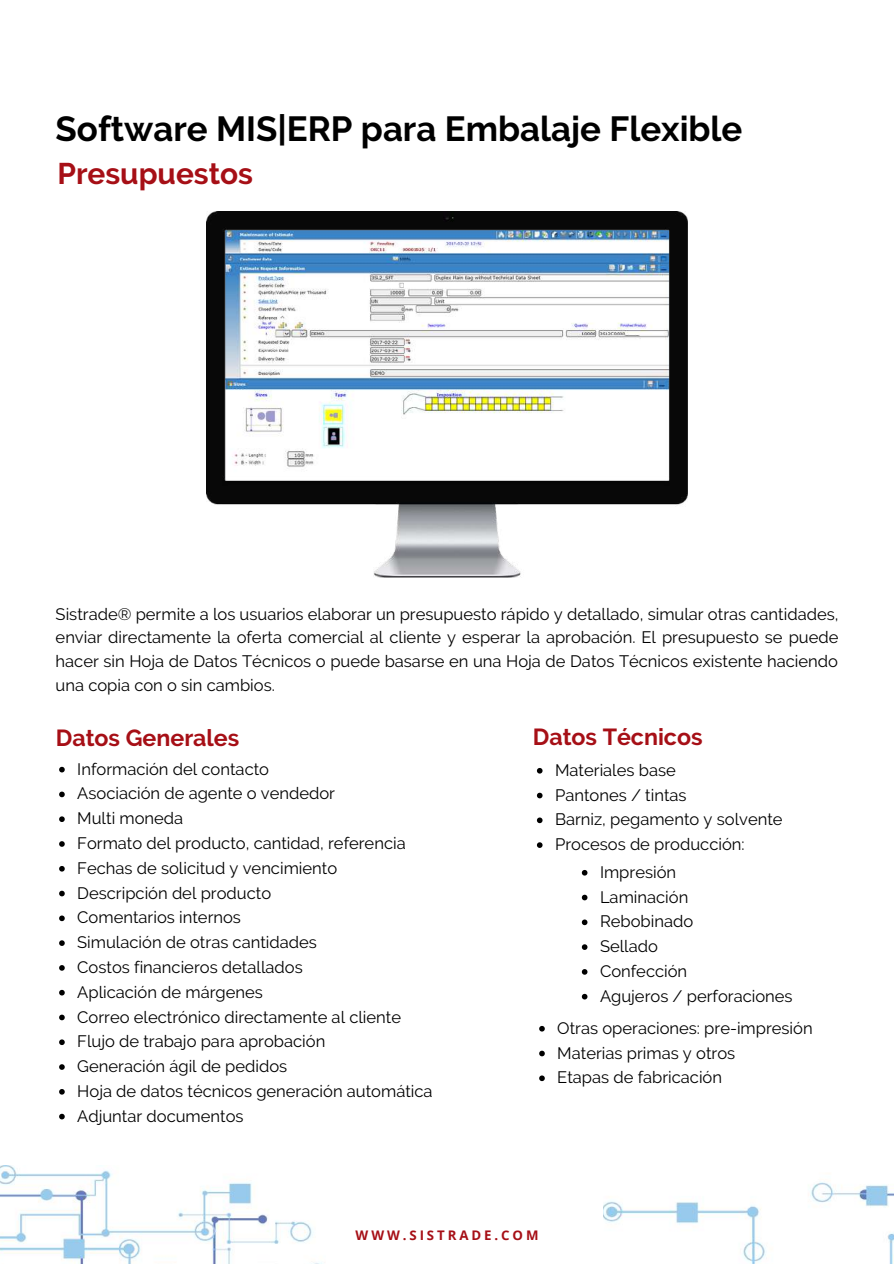
<style>
.page{position:relative;width:894px;height:1264px;background:#fff}
.page>*{position:absolute;margin:0;border:0;box-sizing:border-box;transform-origin:0 0}
.t1{font:700 34.8px "Raleway";color:#000}
.t2{font:700 29.85px "Raleway";color:#a60f16}
.t3{font:700 23.25px "Raleway";color:#a60f16}
.t4{font:16.5px/24.8px "Raleway";color:#000}
.t5{font:700 13.2px "Open Sans";letter-spacing:.22em;color:#a60f16}
</style>
<div class="page">
<img style="left:206px;top:211px;width:481px;height:366px">
<svg style="left:59px;top:766px;width:6px;height:6px"></svg>
<svg style="left:59px;top:791px;width:6px;height:6px"></svg>
<svg style="left:59px;top:816px;width:6px;height:6px"></svg>
<svg style="left:59px;top:841px;width:6px;height:5px"></svg>
<svg style="left:59px;top:866px;width:6px;height:5px"></svg>
<svg style="left:59px;top:890px;width:6px;height:6px"></svg>
<svg style="left:59px;top:915px;width:6px;height:6px"></svg>
<svg style="left:59px;top:940px;width:6px;height:5px"></svg>
<svg style="left:59px;top:965px;width:6px;height:5px"></svg>
<svg style="left:59px;top:989px;width:6px;height:6px"></svg>
<svg style="left:59px;top:1014px;width:6px;height:6px"></svg>
<svg style="left:59px;top:1039px;width:6px;height:6px"></svg>
<svg style="left:59px;top:1064px;width:6px;height:5px"></svg>
<svg style="left:59px;top:1089px;width:6px;height:5px"></svg>
<svg style="left:59px;top:1113px;width:6px;height:6px"></svg>
<svg style="left:536px;top:768px;width:6px;height:5px"></svg>
<svg style="left:536px;top:792px;width:6px;height:6px"></svg>
<svg style="left:536px;top:817px;width:6px;height:6px"></svg>
<svg style="left:536px;top:842px;width:6px;height:6px"></svg>
<svg style="left:581px;top:870px;width:6px;height:5px"></svg>
<svg style="left:581px;top:894px;width:6px;height:6px"></svg>
<svg style="left:581px;top:919px;width:6px;height:6px"></svg>
<svg style="left:581px;top:944px;width:6px;height:5px"></svg>
<svg style="left:581px;top:969px;width:6px;height:5px"></svg>
<svg style="left:581px;top:993px;width:6px;height:6px"></svg>
<svg style="left:539px;top:1026px;width:5px;height:5px"></svg>
<svg style="left:539px;top:1050px;width:5px;height:6px"></svg>
<svg style="left:539px;top:1075px;width:5px;height:6px"></svg>
<img style="left:0;top:1165px;width:322px;height:98px">
<img style="left:603px;top:1182px;width:290px;height:81px">
<h1 class="t1" style="left:56px;top:108px;width:688px">Software MIS|ERP para Embalaje Flexible</h1>
<h2 class="t2" style="left:57px;top:156px;width:197px">Presupuestos</h2>
<p class="t4" style="left:56px;top:602px;width:784px;line-height:23.7px;text-align:justify">Sistrade® permite a los usuarios elaborar un presupuesto rápido y detallado, simular otras cantidades, enviar directamente la oferta comercial al cliente y esperar la aprobación. El presupuesto se puede hacer sin Hoja de Datos Técnicos o puede basarse en una Hoja de Datos Técnicos existente haciendo una copia con o sin cambios.</p>
<h3 class="t3" style="left:56px;top:724px;width:185px">Datos Generales</h3>
<p class="t4" style="left:77px;top:756px;width:357px">Información del contacto<br>Asociación de agente o vendedor<br>Multi moneda<br>Formato del producto, cantidad, referencia<br>Fechas de solicitud y vencimiento<br>Descripción del producto<br>Comentarios internos<br>Simulación de otras cantidades<br>Costos financieros detallados<br>Aplicación de márgenes<br>Correo electrónico directamente al cliente<br>Flujo de trabajo para aprobación<br>Generación ágil de pedidos<br>Hoja de datos técnicos generación automática<br>Adjuntar documentos</p>
<h3 class="t3" style="left:532px;top:723px;width:171px">Datos Técnicos</h3>
<p class="t4" style="left:555px;top:757px;width:229px">Materiales base<br>Pantones / tintas<br>Barniz, pegamento y solvente<br>Procesos de producción:</p>
<p class="t4" style="left:599px;top:859px;width:194px">Impresión<br>Laminación<br>Rebobinado<br>Sellado<br>Confección<br>Agujeros / perforaciones</p>
<p class="t4" style="left:557px;top:1015px;width:257px">Otras operaciones: pre-impresión<br>Materias primas y otros<br>Etapas de fabricación</p>
<p class="t5" style="left:355px;top:1225px;width:184px">WWW.SISTRADE.COM</p>
</div>
